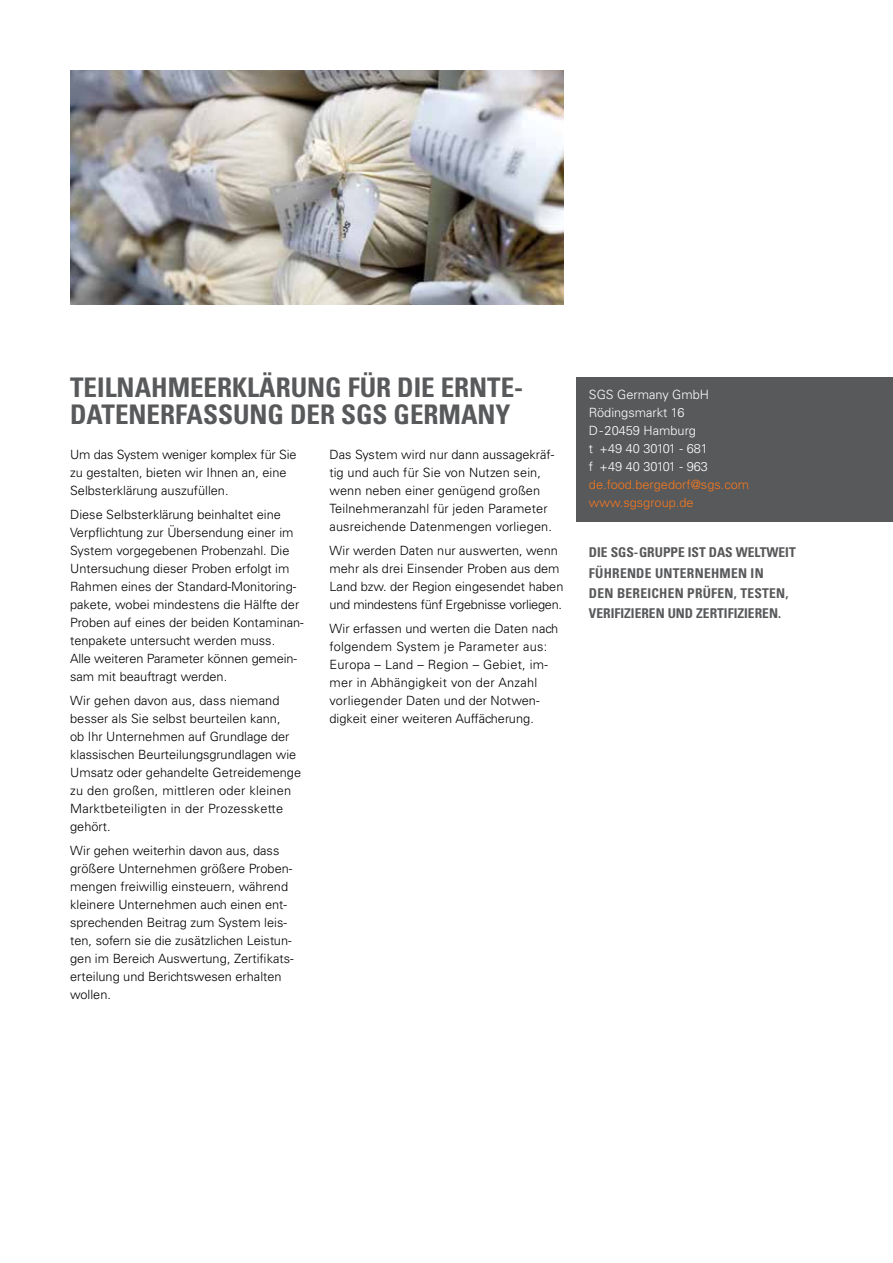
<style>
.page{position:relative;width:893px;height:1263px;background:#fff}
.page>*{position:absolute;margin:0;border:0;box-sizing:border-box;transform-origin:0 0}
.t1{font:700 condensed 27px "Univers LT Std";color:#58595b}
.t2{font:700 condensed 13.5px/20.2px "Univers LT Std";color:#58595b}
.t3{font:300 12.75px/18px "Univers LT Std";color:#000}
.t4{font:300 12.75px/18px "Univers LT Std";color:#fff}
.t5{font:300 12.75px/18px "Univers LT Std";color:#f47920}
</style>
<div class="page">
<div style="left:576px;top:377px;width:317px;height:145px;background:#58595b"></div>
<img style="left:70px;top:70px;width:493px;height:234px">
<h1 class="t1" style="left:70px;top:371px;width:15px">TEILNAH</h1>
<h1 class="t1" style="left:168px;top:371px;width:39px">MEERKLÄRUN</h1>
<h1 class="t1" style="left:325px;top:371px;width:131px">G FÜR DIE ERNTE</h1>
<h1 class="t1" style="left:514px;top:371px;width:10px">-</h1>
<h1 class="t1" style="left:70px;top:398px;width:16px">DATENERFA</h1>
<h1 class="t1" style="left:203px;top:398px;width:103px">SSUNG DER</h1>
<h1 class="t1" style="left:341px;top:398px;width:138px">SGS GERMANY</h1>
<p class="t3" style="left:70px;top:445px;width:228px">Um das System weniger komplex für Sie zu gestalten, bieten wir Ihnen an, eine<br>Selbsterklärung auszufüllen.</p>
<p class="t3" style="left:70px;top:505px;width:235px">Diese Selbsterklärung beinhaltet eine Verpflichtung zur Übersendung einer im System vorgegebenen Probenzahl. Die Untersuchung dieser Proben erfolgt im Rahmen eines der Standard-Monitoring&shy;pakete, wobei mindestens die Hälfte der Proben auf eines der beiden Kontaminan&shy;tenpakete untersucht werden muss.<br>Alle weiteren Parameter können gemein&shy;sam mit beauftragt werden.</p>
<p class="t3" style="left:70px;top:691px;width:232px">Wir gehen davon aus, dass niemand besser als Sie selbst beurteilen kann,<br>ob Ihr Unternehmen auf Grundlage der klassischen Beurteilungsgrundlagen wie Umsatz oder gehandelte Getreidemenge zu den großen, mittleren oder kleinen Marktbeteiligten in der Prozesskette gehört.</p>
<p class="t3" style="left:70px;top:841px;width:225px">Wir gehen weiterhin davon aus, dass größere Unternehmen größere Proben&shy;mengen freiwillig einsteuern, während kleinere Unternehmen auch einen ent&shy;sprechenden Beitrag zum System leis&shy;ten, sofern sie die zusätzlichen Leistun&shy;gen im Bereich Auswertung, Zertifikats&shy;erteilung und Berichtswesen erhalten wollen.</p>
<p class="t3" style="left:330px;top:445px;width:226px">Das System wird nur dann aussagekräf&shy;tig und auch für Sie von Nutzen sein, wenn neben einer genügend großen Teilnehmeranzahl für jeden Parameter ausreichende Datenmengen vorliegen.</p>
<p class="t3" style="left:330px;top:541px;width:235px">Wir werden Daten nur auswerten, wenn mehr als drei Einsender Proben aus dem Land bzw. der Region eingesendet haben und mindestens fünf Ergebnisse vorliegen.</p>
<p class="t3" style="left:330px;top:619px;width:230px">Wir erfassen und werten die Daten nach folgendem System je Parameter aus:<br>Europa – Land – Region – Gebiet, im&shy;mer in Abhängigkeit von der Anzahl vorliegender Daten und der Notwen&shy;digkeit einer weiteren Auffächerung.</p>
<p class="t4" style="left:589px;top:386px;width:122px">SGS Germany GmbH<br>Rödingsmarkt 16<br>D-20459 Hamburg<br>t +49 40 30101 - 681 f +49 40 30101 - 963</p>
<p class="t5" style="left:589px;top:476px;width:162px">de.food.bergedorf@sgs.com www.sgsgroup.de</p>
<p class="t2" style="left:589px;top:542px;width:208px">DIE SGS-GRUPPE IST DAS WELTWEIT<br>FÜHRENDE UNTERNEHMEN IN<br>DEN BEREICHEN PRÜFEN, TESTEN,<br>VERIFIZIEREN UND ZERTIFIZIEREN.</p>
</div>
